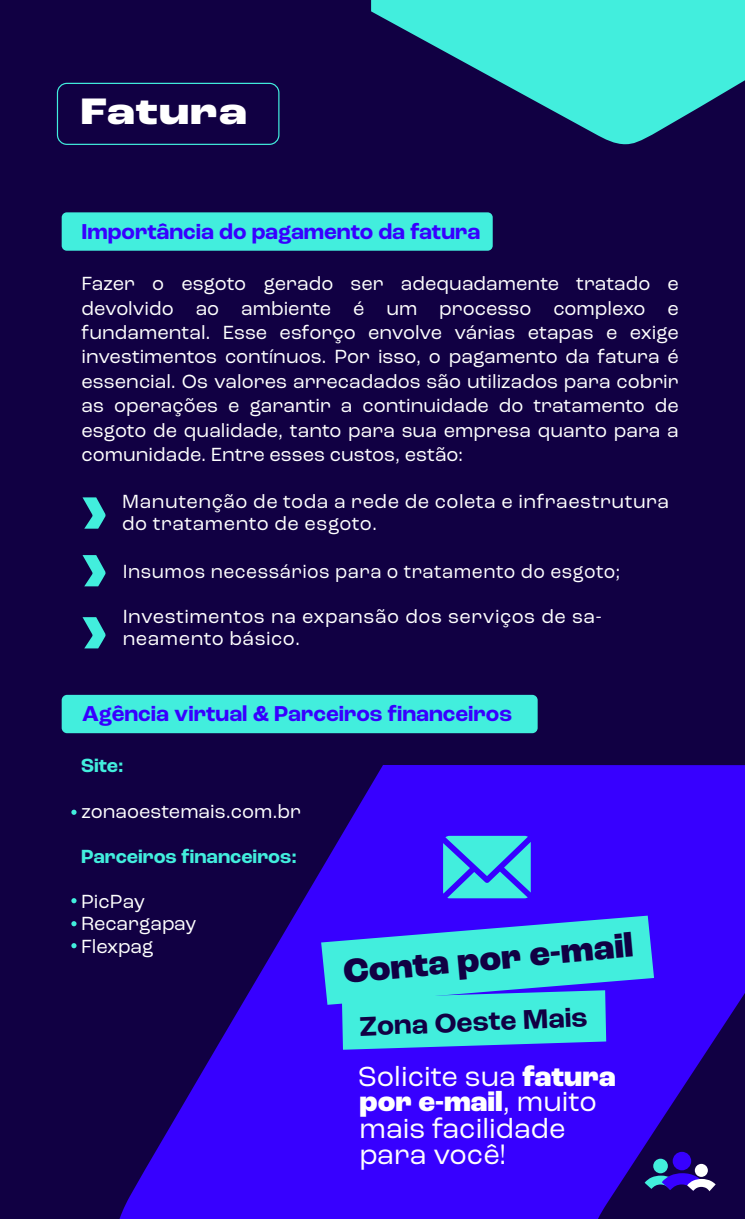
<style>
.page{position:relative;width:745px;height:1219px;background:#fff}
.page>*{position:absolute;margin:0;border:0;box-sizing:border-box;transform-origin:0 0}
.t1{font:800 expanded 38.62px "Roc Grotesk";letter-spacing:.025em;color:#fff}
.t2{font:800 35.5px "Roc Grotesk";color:#110043}
.t3{font:29px/26.5px "Roc Grotesk";color:#fff}
.t4{font:700 28.5px "Roc Grotesk";color:#110043}
.t5{font:700 22.62px "Roc Grotesk";color:#3700ff}
.t6{font:20px/24.4px "Roc Grotesk";letter-spacing:.02em;color:#fff}
.t7{font:20px/22.5px "Roc Grotesk";color:#fff}
.t8{font:20px "Roc Grotesk";letter-spacing:.02em;color:#fff;scale:.96 1}
.t9{font:700 20px "Roc Grotesk";color:#42eedd}
.s1{font-weight:800}
</style>
<div class="page">
<div style="left:0;top:0;width:744px;height:1218px;background:#110043"></div>
<div style="left:62px;top:212px;width:430px;height:39px;background:#42eedd;border-radius:5px"></div>
<div style="left:62px;top:694px;width:475px;height:39px;background:#42eedd;border-radius:5px"></div>
<svg style="left:82px;top:497px;width:23px;height:31px"></svg>
<svg style="left:82px;top:555px;width:23px;height:31px"></svg>
<svg style="left:82px;top:617px;width:23px;height:31px"></svg>
<svg style="left:371px;top:0;width:373px;height:144px;fill:#42eedd"></svg>
<div style="left:57px;top:83px;width:222px;height:62px;border:1px solid #42eedd;border-radius:9px"></div>
<svg style="left:71px;top:809px;width:5px;height:5px"></svg>
<svg style="left:71px;top:943px;width:5px;height:5px"></svg>
<svg style="left:71px;top:921px;width:5px;height:5px"></svg>
<svg style="left:71px;top:898px;width:5px;height:5px"></svg>
<svg style="left:120px;top:765px;width:624px;height:453px;fill:#3700ff"></svg>
<svg style="left:321px;top:915px;width:332px;height:134px"></svg>
<svg style="left:443px;top:835px;width:87px;height:63px"></svg>
<h1 class="t1" style="left:81px;top:88px;width:168px">Fatura</h1>
<p class="t5" style="left:81px;top:217px;width:400px">Importância do pagamento da fatura</p>
<p class="t6" style="left:81px;top:271px;width:598px;text-align:justify">Fazer o esgoto gerado ser adequadamente tratado e devolvido ao ambiente é um processo complexo e fundamental. Esse esforço envolve várias etapas e exige investimentos contínuos. Por isso, o pagamento da fatura é essencial. Os valores arrecadados são utilizados para cobrir as operações e garantir a continuidade do tratamento de esgoto de qualidade, tanto para sua empresa quanto para a comunidade. Entre esses custos, estão:</p>
<p class="t6" style="left:122px;top:490px;width:548px;line-height:22.5px">Manutenção de toda a rede de coleta e infraestrutura do tratamento de esgoto.</p>
<p class="t8" style="left:123px;top:558px;width:519px">Insumos necessários para o tratamento do esgoto;</p>
<p class="t6" style="left:123px;top:605px;width:480px;line-height:22.5px">Investimentos na expansão dos serviços de sa&shy;neamento básico.</p>
<p class="t5" style="left:82px;top:699px;width:431px">Agência virtual &amp; Parceiros financeiros</p>
<p class="t9" style="left:81px;top:753px;width:44px">Site:</p>
<p class="t7" style="left:81px;top:799px;width:221px">zonaoestemais.com.br</p>
<p class="t9" style="left:81px;top:843px;width:217px">Parceiros financeiros:</p>
<p class="t7" style="left:81px;top:889px;width:117px">PicPay<br>Recargapay<br>Flexpag</p>
<h2 class="t2" style="left:341px;top:948px;width:292px;rotate:-5deg">Conta por e-mail</h2>
<h3 class="t4" style="left:359px;top:1007px;width:229px;rotate:-2deg">Zona Oeste Mais</h3>
<h3 class="t3" style="left:358px;top:1062px;width:259px">Solicite sua <span class="s1">fatura</span></h3>
<h3 class="t3" style="left:359px;top:1088px;width:238px"><span class="s1">por e-mail</span>, muito mais facilidade para você!</h3>
</div>
